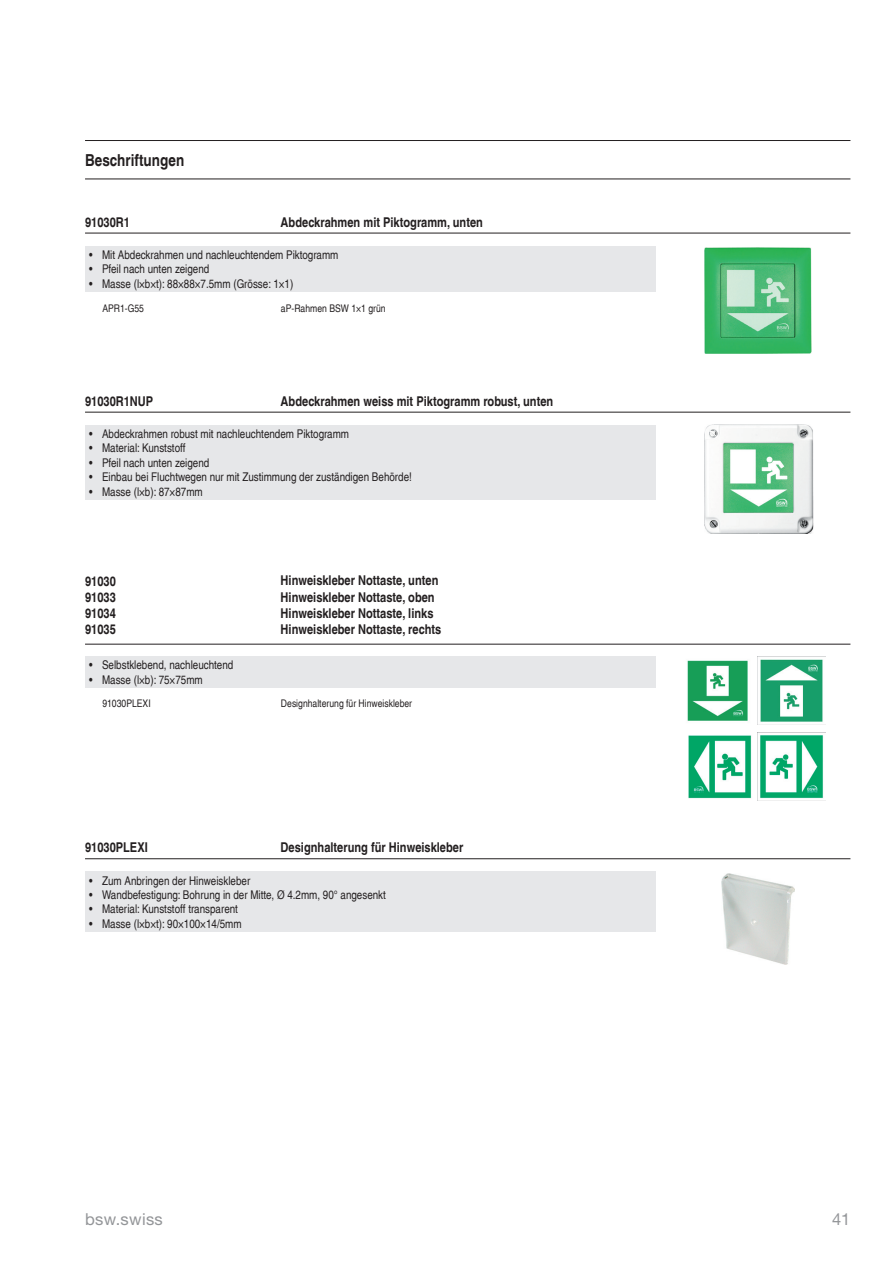
<style>
.page{position:relative;width:893px;height:1263px;background:#fff}
.page>*{position:absolute;margin:0;border:0;box-sizing:border-box;transform-origin:0 0}
.t1{font:700 condensed 16.5px "Helvetica LT";color:#231f20}
.t2{font:16.5px "Helvetica Neue LT Pro";letter-spacing:.02em;color:#939598}
.t3{font:700 condensed 13.5px/16.2px "Helvetica LT";color:#231f20;text-align:justify}
.t4{font:condensed 12px "Helvetica LT";color:#231f20}
.t5{font:condensed 10.5px "Helvetica LT";color:#231f20}
</style>
<div class="page">
<hr style="left:85px;top:140px;width:765px;height:1px;background:#231f20">
<hr style="left:85px;top:179px;width:765px;height:1px;background:#231f20">
<hr style="left:85px;top:233px;width:765px;height:1px;background:#231f20">
<img style="left:705px;top:247px;width:106px;height:106px">
<div style="left:85px;top:246px;width:570px;height:46px;background:#e6e7e9"></div>
<hr style="left:85px;top:644px;width:765px;height:1px;background:#231f20">
<img style="left:687px;top:660px;width:61px;height:61px">
<img style="left:758px;top:656px;width:68px;height:66px">
<img style="left:688px;top:735px;width:64px;height:64px">
<img style="left:758px;top:732px;width:68px;height:67px">
<div style="left:85px;top:656px;width:570px;height:32px;background:#e6e7e9"></div>
<hr style="left:85px;top:858px;width:765px;height:1px;background:#231f20">
<img style="left:721px;top:874px;width:74px;height:90px">
<div style="left:85px;top:872px;width:570px;height:60px;background:#e6e7e9"></div>
<hr style="left:85px;top:412px;width:765px;height:1px;background:#231f20">
<div style="left:85px;top:425px;width:570px;height:75px;background:#e6e7e9"></div>
<img style="left:705px;top:425px;width:108px;height:108px">
<h1 class="t1" style="left:85px;top:150px;width:101px">Beschriftungen</h1>
<p class="t3" style="left:85px;top:213px;width:46px">91030R1</p>
<p class="t3" style="left:281px;top:213px;width:204px">Abdeckrahmen mit Piktogramm, unten</p>
<p class="t4" style="left:89px;top:247px;width:251px">• Mit Abdeckrahmen und nachleuchtendem Piktogramm</p>
<p class="t4" style="left:89px;top:262px;width:122px">• Pfeil nach unten zeigend</p>
<p class="t4" style="left:89px;top:276px;width:206px">• Masse (l×b×t): 88×88×7.5mm (Grösse: 1×1)</p>
<p class="t5" style="left:102px;top:302px;width:43px">APR1-G55</p>
<p class="t5" style="left:281px;top:302px;width:106px">aP-Rahmen BSW 1×1 grün</p>
<p class="t3" style="left:85px;top:393px;width:70px">91030R1NUP</p>
<p class="t3" style="left:281px;top:393px;width:274px">Abdeckrahmen weiss mit Piktogramm robust, unten</p>
<p class="t4" style="left:89px;top:426px;width:261px">• Abdeckrahmen robust mit nachleuchtendem Piktogramm</p>
<p class="t4" style="left:89px;top:441px;width:98px">• Material: Kunststoff</p>
<p class="t4" style="left:89px;top:455px;width:122px">• Pfeil nach unten zeigend</p>
<p class="t4" style="left:89px;top:470px;width:324px">• Einbau bei Fluchtwegen nur mit Zustimmung der zuständigen Behörde!</p>
<p class="t4" style="left:89px;top:484px;width:115px">• Masse (l×b): 87×87mm</p>
<p class="t3" style="left:85px;top:572px;width:32px">91030<br>91033<br>91034<br>91035</p>
<p class="t3" style="left:281px;top:572px;width:162px;text-align:left">Hinweiskleber Nottaste, unten<br>Hinweiskleber Nottaste, oben<br>Hinweiskleber Nottaste, links<br>Hinweiskleber Nottaste, rechts</p>
<p class="t4" style="left:89px;top:658px;width:146px">• Selbstklebend, nachleuchtend</p>
<p class="t4" style="left:89px;top:672px;width:115px">• Masse (l×b): 75×75mm</p>
<p class="t5" style="left:102px;top:697px;width:50px">91030PLEXI</p>
<p class="t5" style="left:281px;top:697px;width:133px">Designhalterung für Hinweiskleber</p>
<p class="t3" style="left:85px;top:839px;width:64px">91030PLEXI</p>
<p class="t3" style="left:281px;top:839px;width:184px">Designhalterung für Hinweiskleber</p>
<p class="t4" style="left:89px;top:873px;width:163px">• Zum Anbringen der Hinweiskleber</p>
<p class="t4" style="left:89px;top:887px;width:298px">• Wandbefestigung: Bohrung in der Mitte, Ø 4.2mm, 90° angesenkt</p>
<p class="t4" style="left:89px;top:902px;width:150px">• Material: Kunststoff transparent</p>
<p class="t4" style="left:89px;top:916px;width:154px">• Masse (l×b×t): 90×100×14/5mm</p>
<h1 class="t2" style="left:85px;top:1209px;width:79px">bsw.swiss</h1>
</div>
